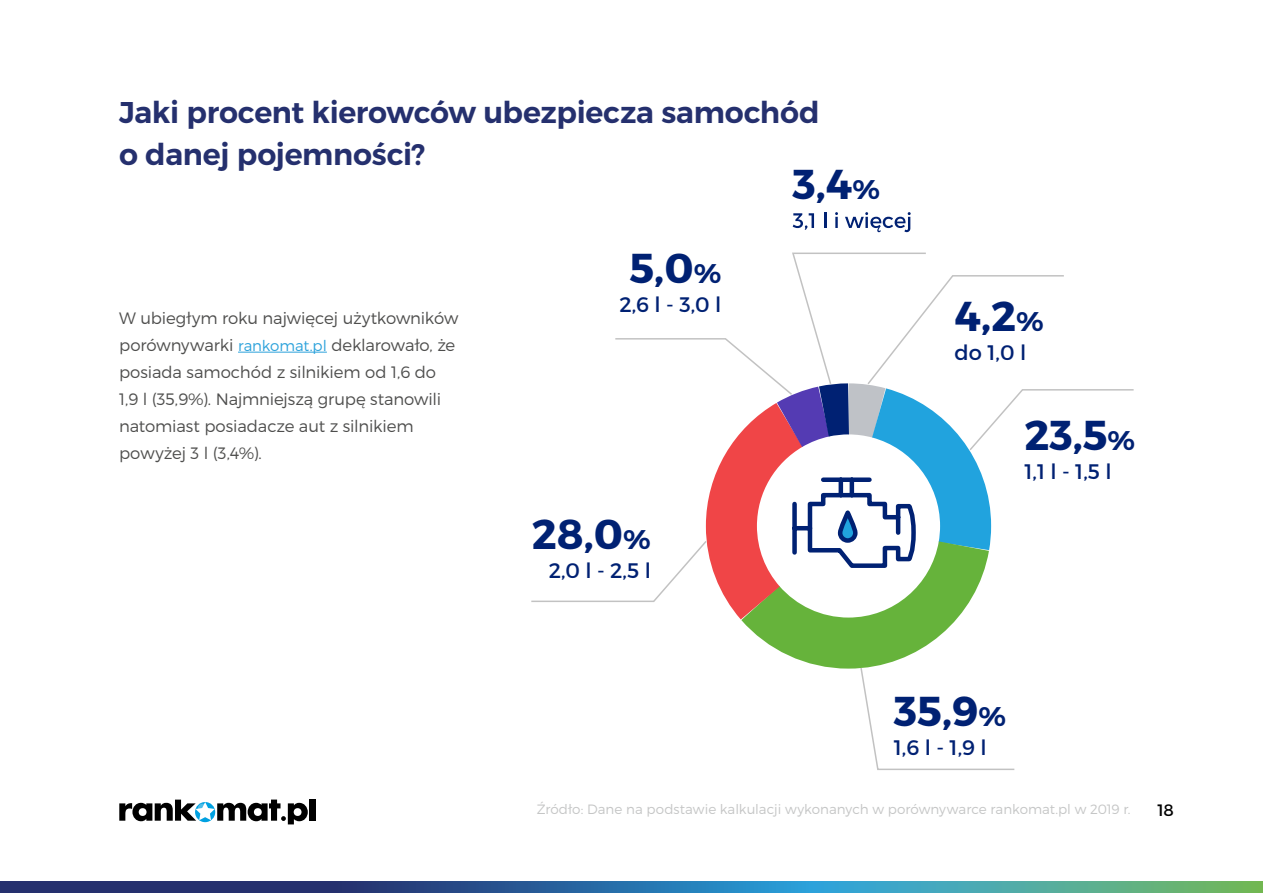
<style>
.page{position:relative;width:1263px;height:893px;background:#fff}
.page>*{position:absolute;margin:0;border:0;box-sizing:border-box;transform-origin:0 0}
.t1{font:700 41.7px "Montserrat";color:#002173}
.t2{font:600 30px/42px "Montserrat";letter-spacing:-.01em;color:#25306e}
.t3{font:21px "Montserrat";color:#002173}
.t4{font:300 16.5px/27px "Montserrat";letter-spacing:-.01em;color:#4e4e4d}
.t5{font:16.5px "Montserrat";color:#000}
.t6{font:300 13.5px "Montserrat";color:#c5c6c6}
.s1{font-size:27px}
.s2{font-size:15px;color:#2ca2db}
</style>
<div class="page">
<svg style="left:0;top:882px;width:1263px;height:11px"></svg>
<div style="left:309px;top:800px;width:7px;height:21px;background:#000"></div>
<svg style="left:119px;top:799px;width:189px;height:25px"></svg>
<svg style="left:198px;top:804px;width:8px;height:8px"></svg>
<hr style="left:238px;top:352px;width:89px;height:1px;background:#2ca2db">
<svg style="left:531px;top:252px;width:603px;height:518px"></svg>
<svg style="left:720px;top:274px;width:345px;height:296px"></svg>
<svg style="left:793px;top:213px;width:21px;height:17px"></svg>
<svg style="left:824px;top:212px;width:2px;height:16px"></svg>
<svg style="left:835px;top:212px;width:3px;height:16px"></svg>
<svg style="left:845px;top:212px;width:66px;height:20px"></svg>
<h2 class="t2" style="left:119px;top:91px;width:702px">Jaki procent kierowców ubezpiecza samochód o danej pojemności?</h2>
<h1 class="t1" style="left:792px;top:159px;width:89px">3,4<span class="s1">%</span></h1>
<p class="t4" style="left:119px;top:304px;width:341px">W ubiegłym roku najwięcej użytkowników porównywarki <span class="s2">rankomat.pl</span> deklarowało, że posiada samochód z silnikiem od 1,6 do 1,9 l (35,9%). Najmniejszą grupę stanowili natomiast posiadacze aut z silnikiem powyżej 3 l (3,4%).</p>
<h1 class="t1" style="left:629px;top:243px;width:93px">5,0<span class="s1">%</span></h1>
<p class="t3" style="left:619px;top:292px;width:103px">2,6 l - 3,0 l</p>
<h1 class="t1" style="left:532px;top:508px;width:120px">28,0<span class="s1">%</span></h1>
<p class="t3" style="left:549px;top:557px;width:104px">2,0 l - 2,5 l</p>
<h1 class="t1" style="left:954px;top:291px;width:91px">4,2<span class="s1">%</span></h1>
<p class="t3" style="left:954px;top:340px;width:73px">do 1,0 l</p>
<h1 class="t1" style="left:1024px;top:409px;width:112px">23,5<span class="s1">%</span></h1>
<p class="t3" style="left:1024px;top:458px;width:89px">1,1 l - 1,5 l</p>
<h1 class="t1" style="left:894px;top:685px;width:114px">35,9<span class="s1">%</span></h1>
<p class="t3" style="left:894px;top:734px;width:94px">1,6 l - 1,9 l</p>
<p class="t6" style="left:537px;top:801px;width:595px">Źródło: Dane na podstawie kalkulacji wykonanych w porównywarce rankomat.pl w 2019 r.</p>
<p class="t5" style="left:1157px;top:800px;width:18px">18</p>
</div>
